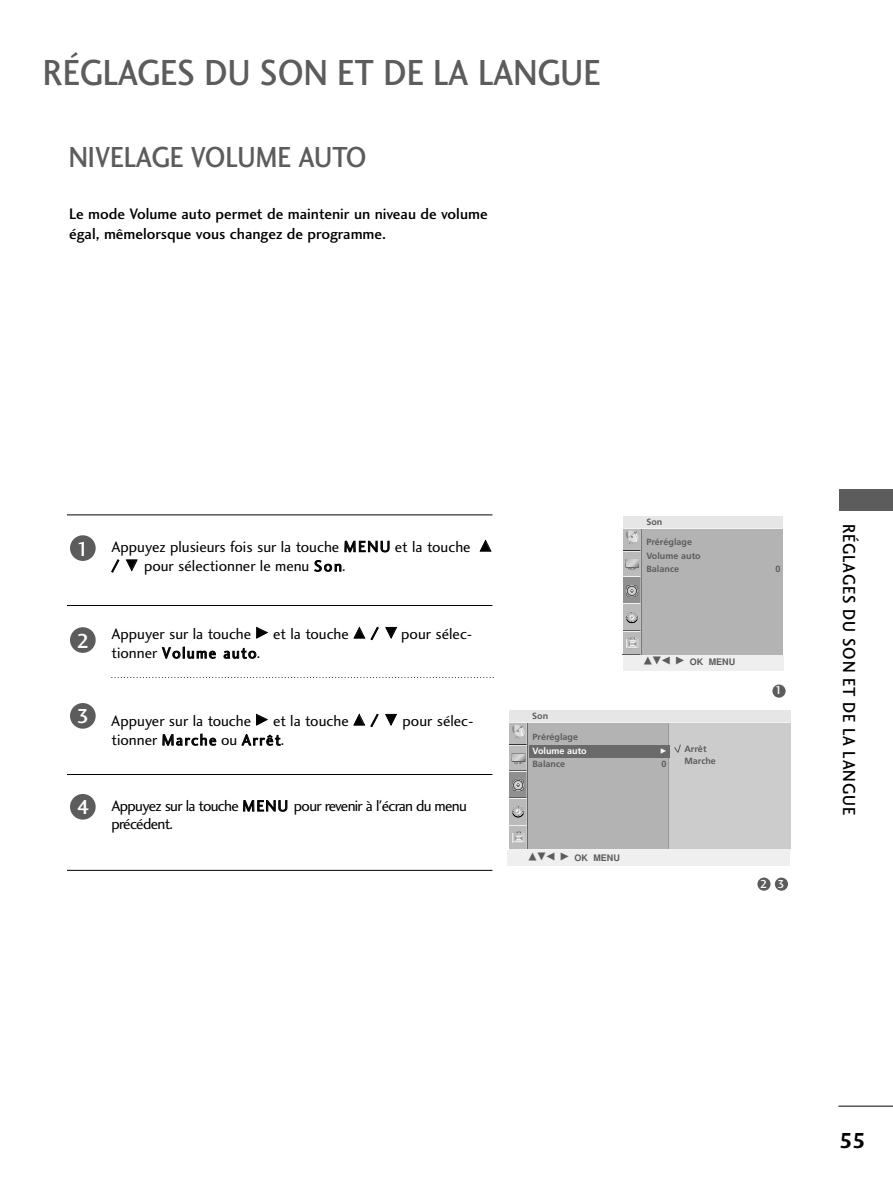
<style>
.page{position:relative;width:893px;height:1190px;background:#fff}
.page>*{position:absolute;margin:0;border:0;box-sizing:border-box;transform-origin:0 0}
.t1{font:37.5px "Charlotte Sans Medium Plain";color:#5c5c5c;scale:.9 1}
.t2{font:30px "Charlotte Sans Medium Plain";color:#5c5c5c;scale:.9 1}
.t3{font:22.5px "Charlotte Sans Bold Plain";color:#000}
.t4{font:21px "Charlotte Sans Medium Plain";color:#fff}
.t5{font:18px "Charlotte Sans Medium Plain";letter-spacing:.06em;color:#000;scale:.9 1}
.t6{font:15.75px/19.2px "Charlotte Sans Book Plain";color:#000}
.t7{font:15.75px/19.5px "Charlotte Sans Medium Plain";color:#000}
.t8{font:15.75px/18px "Charlotte Sans Book Plain";letter-spacing:-.045em;color:#000}
.t9{font:12px "Charlotte Sans Medium Plain";color:#fff}
.t10{font:700 9px/13.5px "Frutiger";color:#5c5c5c}
.t11{font:700 9px "Helvetica";color:#5c5c5c}
.t12{font:6px "FZDING33";color:#fff}
.s1{font-family:"FZDING33";font-size:12px}
.s2{font-family:"Charlotte Sans Medium Plain"}
.s3{font-family:"FZDING33";font-weight:400}
</style>
<div class="page">
<div style="left:838px;top:489px;width:54px;height:21px;background:#5c5c5c"></div>
<hr style="left:838px;top:1105px;width:54px;height:1px;background:#000">
<div style="left:509px;top:712px;width:18px;height:137px;background:#bababa"></div>
<div style="left:509px;top:771px;width:18px;height:27px;background:#909090"></div>
<div style="left:527px;top:712px;width:141px;height:137px;background:#b3b3b3"></div>
<div style="left:668px;top:712px;width:122px;height:137px;background:#ccc"></div>
<svg style="left:509px;top:744px;width:17px;height:2px"></svg>
<svg style="left:509px;top:770px;width:17px;height:2px"></svg>
<svg style="left:509px;top:797px;width:17px;height:2px"></svg>
<svg style="left:512px;top:806px;width:12px;height:12px"></svg>
<svg style="left:512px;top:779px;width:12px;height:12px"></svg>
<svg style="left:513px;top:780px;width:10px;height:10px"></svg>
<svg style="left:512px;top:753px;width:13px;height:10px"></svg>
<svg style="left:512px;top:725px;width:13px;height:13px"></svg>
<svg style="left:509px;top:825px;width:17px;height:18px"></svg>
<div style="left:509px;top:710px;width:281px;height:13px;background:#e6e6e6"></div>
<hr style="left:526px;top:722px;width:1px;height:127px;background:#e6e6e6">
<hr style="left:527px;top:722px;width:1px;height:127px;background:#666">
<hr style="left:668px;top:722px;width:1px;height:127px;background:#999">
<hr style="left:509px;top:722px;width:281px;height:1px;background:#f2f2f2">
<hr style="left:509px;top:849px;width:281px;height:1px;background:#f2f2f2">
<div style="left:772px;top:684px;width:13px;height:13px;background:#5c5c5c;border-radius:50%"></div>
<hr style="left:67px;top:514px;width:425px;height:1px;background:#000">
<hr style="left:67px;top:605px;width:425px;height:1px;background:#000">
<hr style="left:67px;top:774px;width:425px;height:1px;background:#000">
<hr style="left:67px;top:870px;width:425px;height:1px;background:#000">
<svg style="left:112px;top:677px;width:382px;height:1px"></svg>
<div style="left:70px;top:535px;width:26px;height:26px;background:#5c5c5c;border-radius:50%"></div>
<div style="left:70px;top:627px;width:26px;height:26px;background:#5c5c5c;border-radius:50%"></div>
<div style="left:70px;top:703px;width:26px;height:25px;background:#5c5c5c;border-radius:50%"></div>
<div style="left:70px;top:794px;width:26px;height:25px;background:#5c5c5c;border-radius:50%"></div>
<div style="left:774px;top:877px;width:14px;height:13px;background:#5c5c5c;border-radius:50%"></div>
<div style="left:757px;top:877px;width:13px;height:13px;background:#5c5c5c;border-radius:50%"></div>
<div style="left:529px;top:745px;width:140px;height:13px;background:#6a6a6a"></div>
<svg style="left:674px;top:744px;width:7px;height:9px"></svg>
<div style="left:641px;top:518px;width:141px;height:137px;background:#b3b3b3"></div>
<div style="left:622px;top:518px;width:19px;height:137px;background:#bababa"></div>
<svg style="left:623px;top:576px;width:17px;height:1px"></svg>
<div style="left:623px;top:577px;width:18px;height:26px;background:#909090"></div>
<svg style="left:626px;top:611px;width:11px;height:13px"></svg>
<svg style="left:626px;top:585px;width:11px;height:11px"></svg>
<svg style="left:627px;top:586px;width:10px;height:10px"></svg>
<svg style="left:625px;top:559px;width:14px;height:10px"></svg>
<svg style="left:625px;top:530px;width:14px;height:14px"></svg>
<svg style="left:622px;top:654px;width:18px;height:1px"></svg>
<svg style="left:623px;top:630px;width:17px;height:18px"></svg>
<div style="left:622px;top:516px;width:160px;height:12px;background:#e6e6e6"></div>
<svg style="left:623px;top:550px;width:17px;height:1px"></svg>
<svg style="left:623px;top:603px;width:17px;height:1px"></svg>
<hr style="left:640px;top:528px;width:1px;height:127px;background:#e6e6e6">
<hr style="left:641px;top:528px;width:1px;height:127px;background:#666">
<hr style="left:622px;top:528px;width:160px;height:1px;background:#f2f2f2">
<div style="left:622px;top:655px;width:161px;height:15px;background:#efefef"></div>
<div style="left:507px;top:850px;width:283px;height:16px;background:#efefef"></div>
<h1 class="t1" style="left:43px;top:59px;width:621px">RÉGLAGES DU SON ET DE LA LANGUE</h1>
<h2 class="t2" style="left:69px;top:146px;width:332px">NIVELAGE VOLUME AUTO</h2>
<p class="t7" style="left:69px;top:206px;width:420px">Le mode Volume auto permet de maintenir un niveau de volume égal, mêmelorsque vous changez de programme.</p>
<p class="t10" style="left:646px;top:516px;width:18px">Son</p>
<h3 class="t4" style="left:77px;top:540px;width:14px">1</h3>
<p class="t6" style="left:111px;top:538px;width:381px">Appuyez plusieurs fois sur la touche MENU et la touche <span class="s1">D </span><span class="s2">/</span> <span class="s1">E</span> pour sélectionner le menu Son.</p>
<p class="t10" style="left:646px;top:536px;width:56px">Préréglage<br>Volume auto<br>Balance</p>
<p class="t10" style="left:775px;top:563px;width:7px">0</p>
<h3 class="t4" style="left:77px;top:632px;width:14px">2</h3>
<p class="t6" style="left:111px;top:625px;width:362px">Appuyer sur la touche <span class="s1">G</span> et la touche <span class="s1">D</span> <span class="s2">/</span> <span class="s1">E</span> pour sélec&shy;tionner Volume auto.</p>
<p class="t11" style="left:643px;top:659px;width:93px"><span class="s3">DEF G</span> OK MENU</p>
<p class="t9" style="left:775px;top:686px;width:9px">1</p>
<h3 class="t4" style="left:77px;top:708px;width:14px">3</h3>
<p class="t6" style="left:111px;top:712px;width:364px">Appuyer sur la touche <span class="s1">G</span> et la touche <span class="s1">D</span> <span class="s2">/</span> <span class="s1">E</span> pour sélec&shy;tionner Marche ou Arrêt.</p>
<p class="t10" style="left:532px;top:710px;width:18px">Son</p>
<p class="t10" style="left:532px;top:731px;width:56px">Préréglage<br>Volume auto<br>Balance</p>
<p class="t12" style="left:660px;top:748px;width:7px">G</p>
<p class="t10" style="left:684px;top:744px;width:33px;line-height:12px">Arrêt<br>Marche</p>
<p class="t10" style="left:661px;top:758px;width:7px">0</p>
<h3 class="t4" style="left:77px;top:799px;width:14px">4</h3>
<p class="t8" style="left:111px;top:798px;width:357px">Appuyez sur la touche MENU pour revenir à l'écran du menu précédent.</p>
<p class="t5" style="left:856px;top:523px;width:325px;rotate:90deg">RÉGLAGES DU SON ET DE LA LANGUE</p>
<p class="t11" style="left:528px;top:855px;width:93px"><span class="s3">DEF G</span> OK MENU</p>
<p class="t9" style="left:760px;top:879px;width:26px">2 3</p>
<h3 class="t3" style="left:839px;top:1132px;width:28px">55</h3>
</div>
